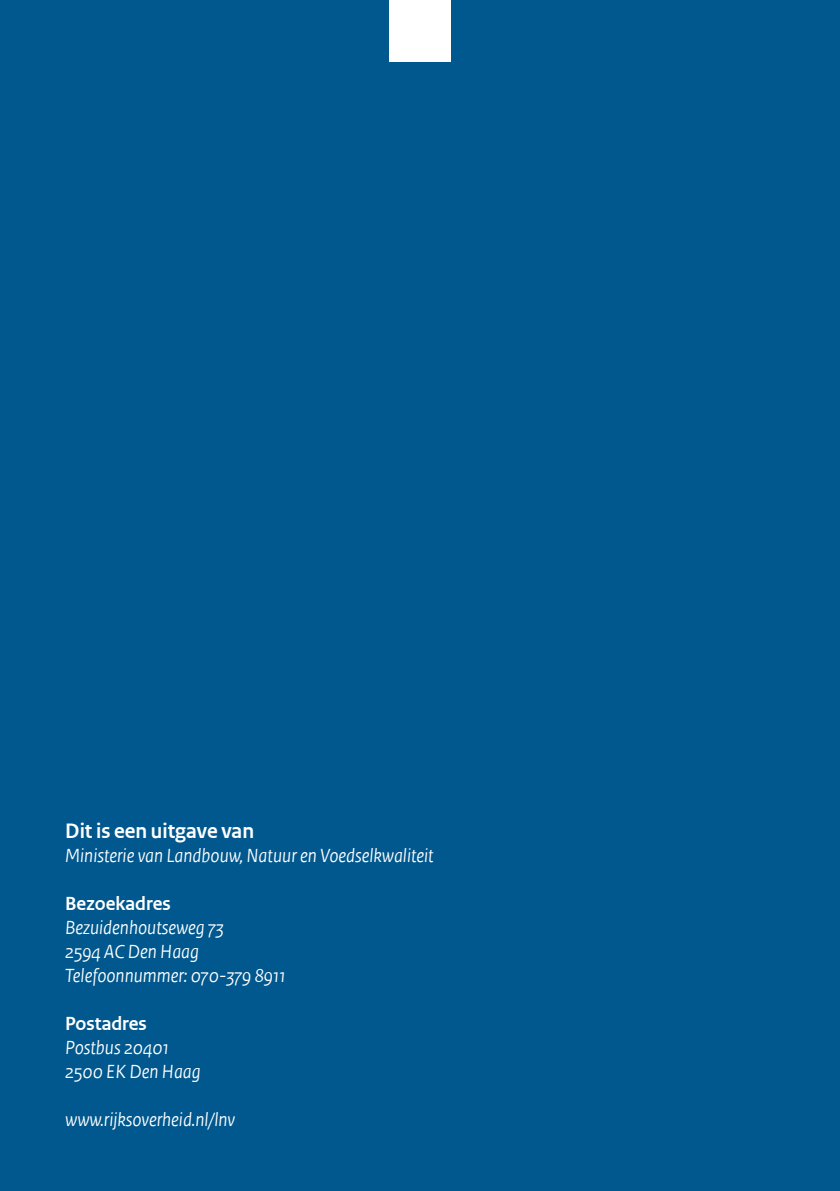
<style>
.page{position:relative;width:840px;height:1191px;background:#fff}
.page>*{position:absolute;margin:0;border:0;box-sizing:border-box;transform-origin:0 0}
.t1{font:700 22px "Rijksoverheid Sans Heading TT";color:#fff}
.t2{font:italic 20px/24px "Rijksoverheid Sans Heading TT";color:#fff}
.t3{font:700 20px "Rijksoverheid Sans Heading TT";color:#fff}
</style>
<div class="page">
<div style="left:0;top:0;width:839px;height:1191px;background:#00588e"></div>
<div style="left:389px;top:0;width:61px;height:62px;background:#fff"></div>
<p class="t1" style="left:65px;top:818px;width:190px">Dit is een uitgave van</p>
<p class="t2" style="left:65px;top:844px;width:370px">Ministerie van Landbouw, Natuur en Voedselkwaliteit</p>
<p class="t3" style="left:65px;top:892px;width:107px">Bezoekadres</p>
<p class="t2" style="left:65px;top:916px;width:222px">Bezuidenhoutseweg 73<br>2594 AC Den Haag<br>Telefoonnummer: 070-379 8911</p>
<p class="t3" style="left:65px;top:1012px;width:83px">Postadres</p>
<p class="t2" style="left:65px;top:1036px;width:137px">Postbus 20401<br>2500 EK Den Haag</p>
<p class="t2" style="left:65px;top:1108px;width:171px">www.rijksoverheid.nl/lnv</p>
</div>
